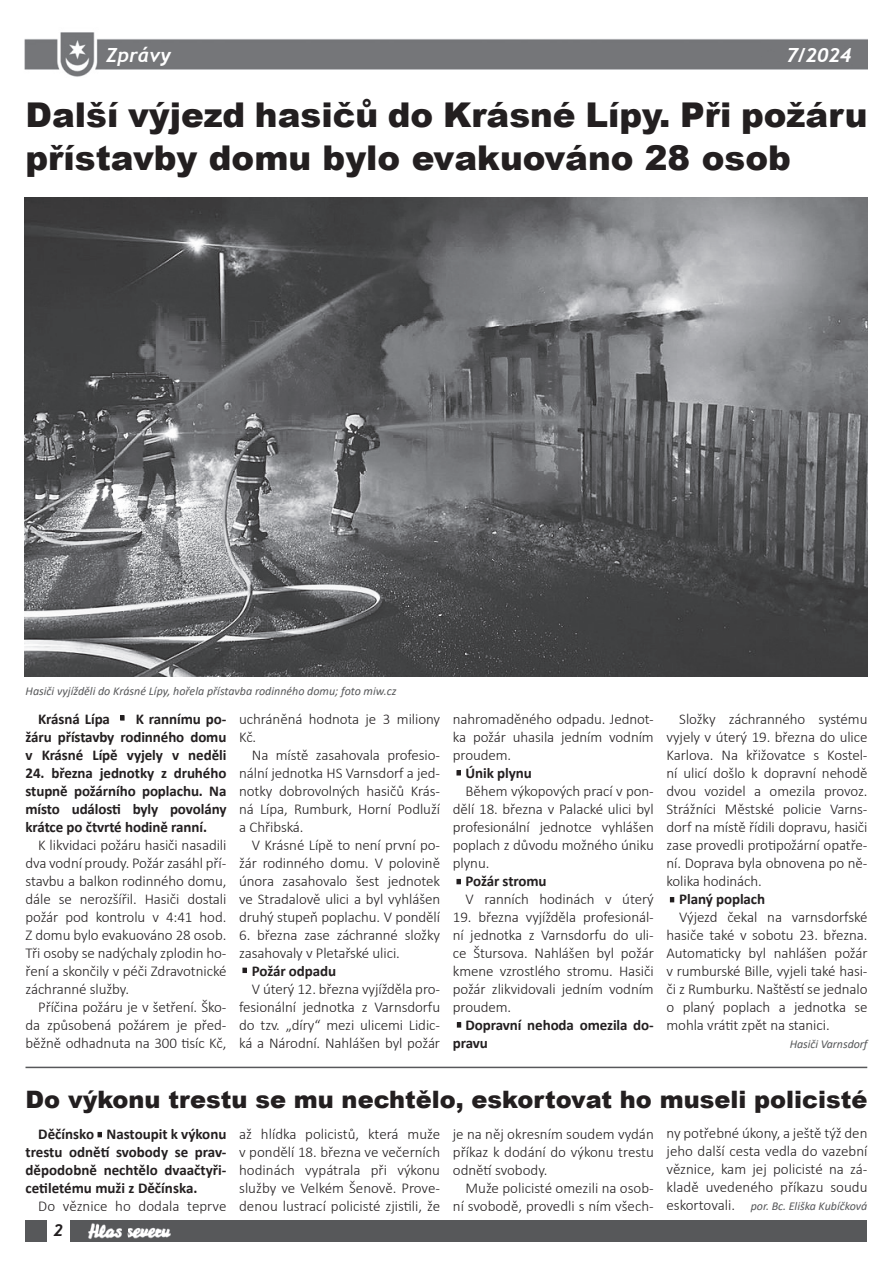
<style>
.page{position:relative;width:893px;height:1263px;background:#fff}
.page>*{position:absolute;margin:0;border:0;box-sizing:border-box;transform-origin:0 0}
.t1{font:900 34.2px/43.5px "Arial";color:#231f20}
.t2{font:900 24px "Arial";color:#231f20}
.t3{font:italic 700 19.5px "Trebuchet";color:#fff}
.t4{font:italic 700 16.5px "Trebuchet";color:#231f20}
.t5{font:300 15px/18px "Calibri";letter-spacing:-.005em;color:#231f20;text-align:justify}
.t6{font:700 15px/18px "Calibri";letter-spacing:-.005em;color:#231f20;text-align:justify}
.t7{font:italic 12px "Calibri";color:#57585a}
.s1{font-weight:300;font-style:normal;font-size:15px;color:#231f20}
</style>
<div class="page">
<img style="left:24px;top:32px;width:843px;height:45px">
<div style="left:26px;top:1220px;width:841px;height:22px;background:#57585a"></div>
<img style="left:88px;top:1223px;width:83px;height:16px">
<div style="left:47px;top:1218px;width:23px;height:27px;background:#fff"></div>
<svg style="left:98px;top:1132px;width:4px;height:5px"></svg>
<hr style="left:26px;top:1067px;width:841px;height:1px;background:#57585a">
<img style="left:25px;top:197px;width:842px;height:480px">
<svg style="left:120px;top:715px;width:4px;height:5px"></svg>
<svg style="left:243px;top:968px;width:4px;height:5px"></svg>
<svg style="left:457px;top:770px;width:4px;height:5px"></svg>
<svg style="left:457px;top:879px;width:4px;height:5px"></svg>
<svg style="left:457px;top:1022px;width:4px;height:5px"></svg>
<svg style="left:670px;top:897px;width:4px;height:5px"></svg>
<h3 class="t3" style="left:106px;top:43px;width:67px">Zprávy</h3>
<h3 class="t3" style="left:787px;top:43px;width:66px">7/2024</h3>
<h1 class="t1" style="left:26px;top:92px;width:843px">Další výjezd hasičů do Krásné Lípy. Při požáru přístavby domu bylo evakuováno 28 osob</h1>
<p class="t7" style="left:26px;top:682px;width:373px">Hasiči vyjížděli do Krásné Lípy, hořela přístavba rodinného domu; foto miw.cz</p>
<p class="t6" style="left:38px;top:709px;width:73px">Krásná Lípa</p>
<p class="t6" style="left:26px;top:709px;width:202px;text-indent:110px">K rannímu po&shy;žáru přístavby rodinného domu v Krásné Lípě vyjely v neděli</p>
<p class="t6" style="left:26px;top:763px;width:202px">24. března jednotky z druhého stupně požárního poplachu. Na místo události byly povolány krátce po čtvrté hodině ranní.</p>
<p class="t5" style="left:26px;top:835px;width:202px;text-indent:13px">K likvidaci požáru hasiči nasadili dva vodní proudy. Požár zasáhl pří&shy;stavbu a balkon rodinného domu, dále se nerozšířil. Hasiči dostali požár pod kontrolu v 4:41 hod.<br>Z domu bylo evakuováno 28 osob.<br>Tři osoby se nadýchaly zplodin ho&shy;ření a skončily v péči Zdravotnické záchranné služby.</p>
<p class="t5" style="left:26px;top:997px;width:202px;text-indent:13px">Příčina požáru je v šetření. Ško&shy;da způsobená požárem je před&shy;běžně odhadnuta na 300 tisíc Kč,</p>
<p class="t5" style="left:239px;top:709px;width:202px">uchráněná hodnota je 3 miliony<br>Kč.</p>
<p class="t5" style="left:239px;top:745px;width:202px;text-indent:13px">Na místě zasahovala profesio&shy;nální jednotka HS Varnsdorf a jed&shy;notky dobrovolných hasičů Krás&shy;ná Lípa, Rumburk, Horní Podluží a Chřibská.</p>
<p class="t5" style="left:239px;top:835px;width:202px;text-indent:13px">V Krásné Lípě to není první po&shy;žár rodinného domu. V polovině února zasahovalo šest jednotek ve Stradalově ulici a byl vyhlášen druhý stupeň poplachu. V pondělí</p>
<p class="t5" style="left:239px;top:925px;width:202px">6. března zase záchranné složky zasahovaly v Pletařské ulici.</p>
<p class="t6" style="left:252px;top:961px;width:86px">Požár odpadu</p>
<p class="t5" style="left:239px;top:979px;width:202px;text-indent:13px">V úterý 12. března vyjížděla pro&shy;fesionální jednotka z Varnsdorfu do tzv. „díry“ mezi ulicemi Lidic&shy;ká a Národní. Nahlášen byl požár</p>
<p class="t5" style="left:453px;top:709px;width:202px">nahromaděného odpadu. Jednot&shy;ka požár uhasila jedním vodním proudem.</p>
<p class="t6" style="left:466px;top:763px;width:68px">Únik plynu</p>
<p class="t5" style="left:453px;top:781px;width:202px;text-indent:13px">Během výkopových prací v pon&shy;dělí 18. března v Palacké ulici byl profesionální jednotce vyhlášen poplach z důvodu možného úniku plynu.</p>
<p class="t6" style="left:466px;top:871px;width:83px">Požár stromu</p>
<p class="t5" style="left:466px;top:889px;width:190px">V ranních hodinách v úterý</p>
<p class="t5" style="left:453px;top:907px;width:202px">19. března vyjížděla profesionál&shy;ní jednotka z Varnsdorfu do uli&shy;ce Štursova. Nahlášen byl požár kmene vzrostlého stromu. Hasiči požár zlikvidovali jedním vodním proudem.</p>
<p class="t6" style="left:453px;top:1015px;width:202px;text-indent:13px">Dopravní nehoda omezila do&shy;pravu</p>
<p class="t5" style="left:666px;top:709px;width:203px;text-indent:13px">Složky záchranného systému vyjely v úterý 19. března do ulice Karlova. Na křižovatce s Kostel&shy;ní ulicí došlo k dopravní nehodě dvou vozidel a omezila provoz.<br>Strážníci Městské policie Varns&shy;dorf na místě řídili dopravu, hasiči zase provedli protipožární opatře&shy;ní. Doprava byla obnovena po ně&shy;kolika hodinách.</p>
<p class="t6" style="left:679px;top:889px;width:87px">Planý poplach</p>
<p class="t5" style="left:666px;top:907px;width:203px;text-indent:13px">Výjezd čekal na varnsdorfské hasiče také v sobotu 23. března.<br>Automaticky byl nahlášen požár v rumburské Bille, vyjeli také hasi&shy;či z Rumburku. Naštěstí se jednalo o planý poplach a jednotka se mohla vrátit zpět na stanici.</p>
<p class="t7" style="left:790px;top:1035px;width:79px">Hasiči Varnsdorf</p>
<h2 class="t2" style="left:26px;top:1082px;width:843px">Do výkonu trestu se mu nechtělo, eskortovat ho museli policisté</h2>
<p class="t6" style="left:26px;top:1125px;width:202px;text-indent:13px">Děčínsko Nastoupit k výkonu trestu odnětí svobody se prav&shy;děpodobně nechtělo dvaačtyři&shy;cetiletému muži z Děčínska.</p>
<p class="t5" style="left:38px;top:1197px;width:190px">Do věznice ho dodala teprve</p>
<p class="t4" style="left:54px;top:1219px;width:11px">2</p>
<p class="t5" style="left:239px;top:1125px;width:202px">až hlídka policistů, která muže v pondělí 18. března ve večerních hodinách vypátrala při výkonu služby ve Velkém Šenově. Prove&shy;denou lustrací policisté zjistili, že</p>
<p class="t5" style="left:453px;top:1125px;width:202px">je na něj okresním soudem vydán příkaz k dodání do výkonu trestu odnětí svobody.</p>
<p class="t5" style="left:453px;top:1179px;width:202px;text-align:right">Muže policisté omezili na osob&shy;ní svobodě, provedli s ním všech-</p>
<p class="t5" style="left:666px;top:1124px;width:202px">ny potřebné úkony, a ještě týž den jeho další cesta vedla do vazební věznice, kam jej policisté na zá&shy;kladě uvedeného příkazu soudu</p>
<p class="t7" style="left:666px;top:1198px;width:202px"><span class="s1">eskortovali.</span> por. Bc. Eliška Kubíčková</p>
</div>
